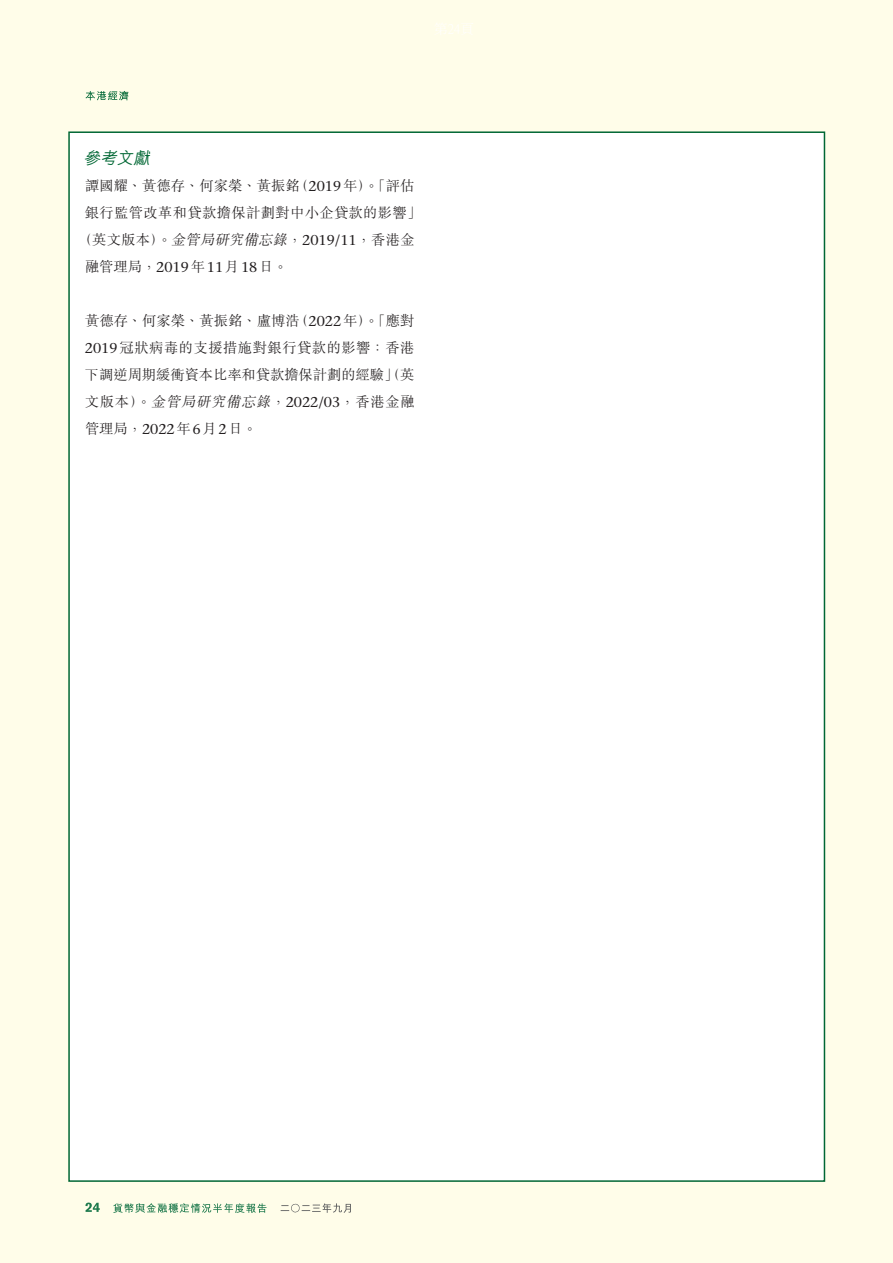
<style>
.page{position:relative;width:893px;height:1263px;background:#fffde9}
.page>*{position:absolute;margin:0;border:0;box-sizing:border-box;transform-origin:0 0}
.Text{font:italic 500 16.5px "M Hei HK";color:#006734}
.Text-2{font:300 14.25px/27px "M Sung HK";letter-spacing:.025em;color:#231f20;text-align:justify}
.Text-3{font:300 14.25px "M Sung HK";letter-spacing:.005em;color:#231f20}
.s1{font-family:"Stone Serif Std";font-weight:500}
.s2{font-style:italic}
</style>
<div class="page">
<svg style="left:113px;top:1203px;width:153px;height:10px;background:#b5d1b5"></svg>
<svg style="left:281px;top:1203px;width:70px;height:10px"></svg>
<svg style="left:85px;top:1202px;width:15px;height:10px"></svg>
<svg style="left:85px;top:91px;width:44px;height:9px"></svg>
<div style="left:68px;top:131px;width:757px;height:1051px;background:#fff;border:2px solid #006734"></div>
<p class="Text" style="left:84px;top:146px;width:71px">參考文獻</p>
<p class="Text-3" style="left:85px;top:175px;width:331px">譚國耀、黃德存、何家榮、黃振銘（<span class="s1">2019</span>年）。「評估</p>
<p class="Text-2" style="left:85px;top:198px;width:338px">銀行監管改革和貸款擔保計劃對中小企貸款的影響」</p>
<p class="Text-2" style="left:78px;top:225px;width:338px">（英文版本）。<span class="s2">金管局研究備忘錄</span>，<span class="s1">2019/11</span>，香港金</p>
<p class="Text-2" style="left:85px;top:252px;width:204px">融管理局，<span class="s1">2019</span>年<span class="s1">11</span>月<span class="s1">18</span>日。</p>
<p class="Text-2" style="left:85px;top:306px;width:331px">黃德存、何家榮、黃振銘、盧博浩（<span class="s1">2022</span>年）。「應對<span class="s1">2019</span>冠狀病毒的支援措施對銀行貸款的影響：香港下調逆周期緩衝資本比率和貸款擔保計劃的經驗」（英文版本）。<span class="s2">金管局研究備忘錄</span>，<span class="s1">2022/03</span>，香港金融管理局，<span class="s1">2022</span>年<span class="s1">6</span>月<span class="s1">2</span>日。</p>
</div>
